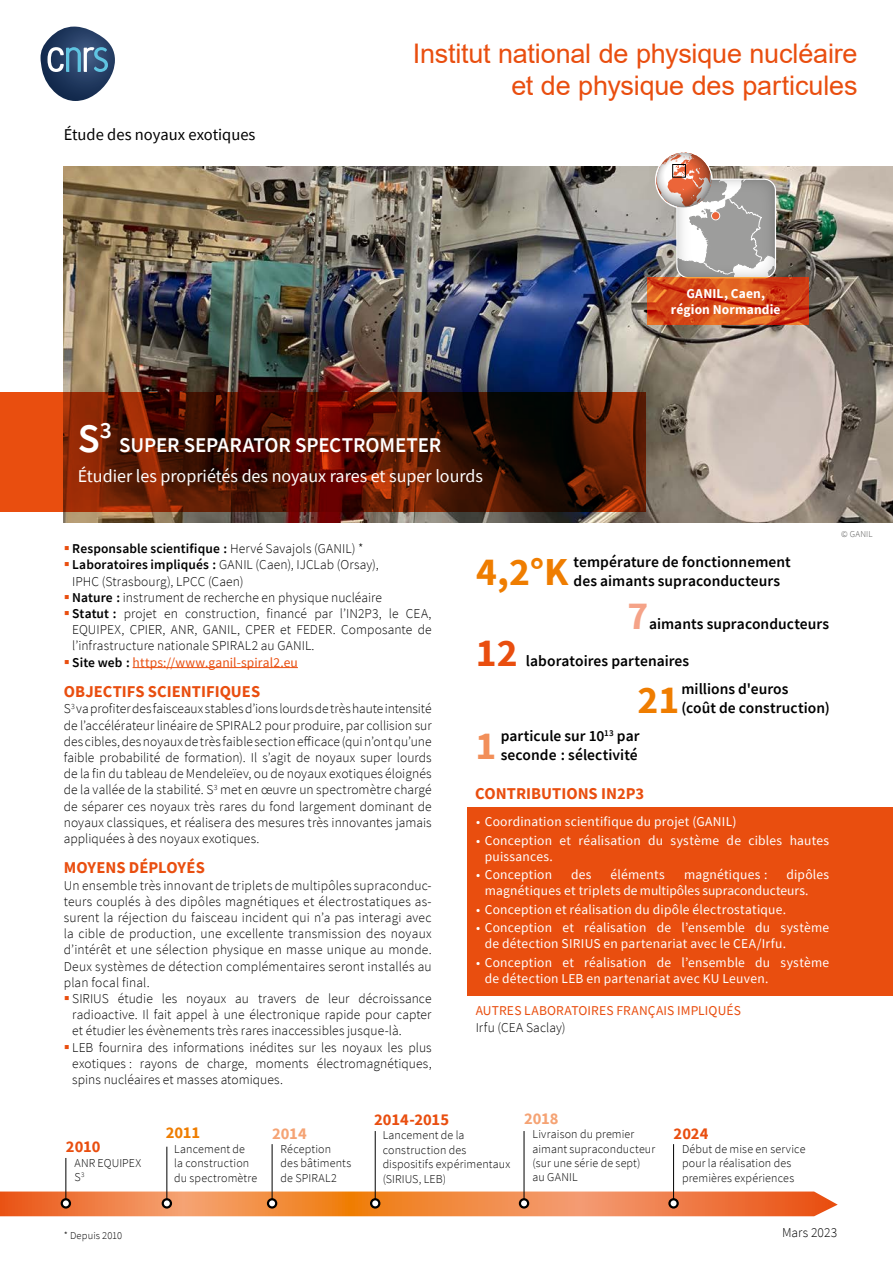
<style>
.page{position:relative;width:893px;height:1263px;background:#fff}
.page>*{position:absolute;margin:0;border:0;box-sizing:border-box;transform-origin:0 0}
.titre-sigle{font:600 40.5px "Source Sans Pro";color:#fff}
.t1{font:700 39.6px "Source Sans Pro";color:#ef7d00}
.t2{font:700 39.6px "Source Sans Pro";color:#e94e0f}
.t3{font:700 39.6px "Source Sans Pro";color:#f5a388}
.t4{font:700 39.6px "Source Sans Pro";color:#f28f59}
.t5{font:27px/32.4px "Arial";letter-spacing:-.01em;color:#e94e0f;text-align:right}
.titre-sigle-2{font:600 21px "Source Sans Pro";letter-spacing:-.005em;color:#fff}
.t6{font:18px "Source Sans Pro";color:#fff}
.Titre_rubrique_orang{font:700 16.5px "Source Sans Pro";color:#e94e0f}
.Titre_rubrique_orang-2{font:16.5px "Source Sans Pro";color:#000}
.Titre_rubrique_orang-3{font:700 16.5px "Source Sans Pro";color:#f5a374}
.Titre_rubrique_orang-4{font:700 16.5px "Source Sans Pro";color:#ef7d00}
.chiffres_clés{font:600 15.6px "Source Sans Pro";color:#000}
.courant{font:300 13.5px/16.2px "Source Sans Pro";letter-spacing:.005em;color:#000;text-align:justify}
.t7{font:13.5px/16.2px "Source Sans Pro";letter-spacing:.015em;color:#fff}
.liste_à_puce_orange{font:300 13.5px/16.2px "Source Sans Pro";letter-spacing:.015em;color:#000;text-align:justify}
.Titre_rubrique_orang-5{font:13.5px "Source Sans Pro";letter-spacing:.01em;color:#e94e0f}
.t8{font:600 13.5px "Source Sans Pro";letter-spacing:.01em;color:#000}
.Titre_rubrique_orang-6{font:700 13.5px/16.2px "Source Sans Pro";letter-spacing:.01em;color:#fff;text-align:center}
.chiffres_clés-2{font:300 13.5px "Source Sans Pro";letter-spacing:.005em;color:#000}
.chronologie{font:300 12px/14.4px "Source Sans Pro";letter-spacing:.01em;color:#000}
.chiffres_clés-3{font:300 10.5px "Source Sans Pro";letter-spacing:.01em;color:#000}
.courant-2{font:300 9px "Source Sans Pro";letter-spacing:.02em;color:#575756}
.s1{font-weight:300}
.s2{font-weight:600}
.s3{font-weight:600;color:#000}
</style>
<div class="page">
<img style="left:64px;top:167px;width:829px;height:356px">
<svg style="left:41px;top:27px;width:74px;height:74px"></svg>
<svg style="left:656px;top:153px;width:119px;height:124px"></svg>
<svg style="left:656px;top:152px;width:55px;height:55px;background:#d49682"></svg>
<div style="left:672px;top:164px;width:14px;height:14px;border:1px solid #000"></div>
<svg style="left:0;top:392px;width:645px;height:119px;background:#611a04"></svg>
<svg style="left:647px;top:277px;width:161px;height:47px;background:#d54a19"></svg>
<hr style="left:166px;top:1147px;width:1px;height:57px;background:#000">
<hr style="left:65px;top:1158px;width:1px;height:46px;background:#000">
<hr style="left:272px;top:1144px;width:1px;height:60px;background:#000">
<hr style="left:375px;top:1131px;width:1px;height:73px;background:#000">
<hr style="left:524px;top:1131px;width:1px;height:73px;background:#000">
<hr style="left:673px;top:1144px;width:1px;height:60px;background:#000">
<svg style="left:0;top:1191px;width:838px;height:25px;background:#ec8548"></svg>
<div style="left:468px;top:808px;width:425px;height:188px;background:#e94e0f"></div>
<hr style="left:133px;top:667px;width:165px;height:1px;background:#e94e0f">
<p class="Titre_rubrique_orang-2" style="left:64px;top:124px;width:193px">Étude des noyaux exotiques</p>
<h3 class="t5" style="left:413px;top:37px;width:446px">Institut national de physique nucléaire et de physique des particules</h3>
<p class="Titre_rubrique_orang-6" style="left:671px;top:285px;width:111px">GANIL, Caen, région Normandie</p>
<p class="titre-sigle" style="left:78px;top:412px;width:36px">S<sup>3</sup></p>
<p class="titre-sigle-2" style="left:119px;top:431px;width:323px">SUPER SEPARATOR SPECTROMETER</p>
<p class="t6" style="left:78px;top:465px;width:407px">Étudier les propriétés des noyaux rares et super lourds</p>
<p class="t8" style="left:72px;top:540px;width:293px">Responsable scientifique : <span class="s1">Hervé Savajols (GANIL) *</span></p>
<p class="courant" style="left:72px;top:557px;width:308px"><span class="s2">Laboratoires impliqués :</span> GANIL (Caen), IJCLab (Orsay),<br>IPHC (Strasbourg), LPCC (Caen)</p>
<p class="courant" style="left:72px;top:589px;width:311px"><span class="s2">Nature :</span> instrument de recherche en physique nucléaire</p>
<p class="courant" style="left:72px;top:605px;width:361px"><span class="s2">Statut :</span> projet en construction, financé par l’IN2P3, le CEA, EQUIPEX, CPIER, ANR, GANIL, CPER et FEDER. Composante de l’infrastructure nationale SPIRAL2 au GANIL.</p>
<p class="Titre_rubrique_orang-5" style="left:72px;top:653px;width:227px"><span class="s3">Site web :</span> https://www.ganil-spiral2.eu</p>
<p class="Titre_rubrique_orang" style="left:64px;top:680px;width:198px">OBJECTIFS SCIENTIFIQUES</p>
<p class="courant" style="left:64px;top:701px;width:369px">S<sup>3</sup> va profiter des faisceaux stables d’ions lourds de très haute intensité de l’accélérateur linéaire de SPIRAL2 pour produire, par collision sur des cibles, des noyaux de très faible section efficace (qui n’ont qu’une faible probabilité de formation). Il s’agit de noyaux super lourds de la fin du tableau de Mendeleïev, ou de noyaux exotiques éloignés de la vallée de la stabilité. S<sup>3</sup> met en œuvre un spectromètre chargé de séparer ces noyaux très rares du fond largement dominant de noyaux classiques, et réalisera des mesures très innovantes jamais appliquées à des noyaux exotiques.</p>
<p class="Titre_rubrique_orang" style="left:64px;top:857px;width:143px">MOYENS DÉPLOYÉS</p>
<p class="liste_à_puce_orange" style="left:64px;top:877px;width:369px">Un ensemble très innovant de triplets de multipôles supraconduc&shy;teurs couplés à des dipôles magnétiques et électrostatiques as&shy;surent la réjection du faisceau incident qui n’a pas interagi avec la cible de production, une excellente transmission des noyaux d’intérêt et une sélection physique en masse unique au monde.<br>Deux systèmes de détection complémentaires seront installés au plan focal final.</p>
<p class="courant" style="left:72px;top:990px;width:361px">SIRIUS étudie les noyaux au travers de leur décroissance radioactive. Il fait appel à une électronique rapide pour capter et étudier les évènements très rares inaccessibles jusque-là.</p>
<p class="courant" style="left:72px;top:1039px;width:361px">LEB fournira des informations inédites sur les noyaux les plus exotiques : rayons de charge, moments électromagnétiques, spins nucléaires et masses atomiques.</p>
<p class="chiffres_clés" style="left:574px;top:552px;width:219px">température de fonctionnement</p>
<p class="t1" style="left:476px;top:545px;width:94px">4,2°K</p>
<p class="chiffres_clés" style="left:574px;top:570px;width:208px">des aimants supraconducteurs</p>
<p class="t3" style="left:627px;top:589px;width:22px">7</p>
<p class="chiffres_clés" style="left:649px;top:613px;width:182px">aimants supraconducteurs</p>
<p class="t2" style="left:476px;top:626px;width:43px">12</p>
<p class="chiffres_clés" style="left:526px;top:650px;width:165px">laboratoires partenaires</p>
<p class="chiffres_clés" style="left:681px;top:679px;width:108px">millions d'euros</p>
<p class="t1" style="left:638px;top:673px;width:43px">21</p>
<p class="chiffres_clés" style="left:681px;top:698px;width:150px">(coût de construction)</p>
<p class="chiffres_clés" style="left:501px;top:725px;width:140px">particule sur 10<sup>13</sup> par</p>
<p class="t4" style="left:476px;top:719px;width:22px">1</p>
<p class="chiffres_clés" style="left:501px;top:744px;width:139px">seconde : sélectivité</p>
<p class="Titre_rubrique_orang" style="left:475px;top:782px;width:171px">CONTRIBUTIONS IN2P3</p>
<p class="t7" style="left:476px;top:814px;width:262px">• Coordination scientifique du projet (GANIL)</p>
<p class="t7" style="left:485px;top:832px;width:346px;text-indent:-9px">• Conception et réalisation du système de cibles hautes puissances.</p>
<p class="t7" style="left:476px;top:866px;width:77px">• Conception</p>
<p class="t7" style="left:571px;top:866px;width:22px">des</p>
<p class="t7" style="left:611px;top:866px;width:56px">éléments</p>
<p class="t7" style="left:684px;top:866px;width:85px">magnétiques :</p>
<p class="t7" style="left:485px;top:866px;width:346px;text-indent:302px">dipôles magnétiques et triplets de multipôles supraconducteurs.</p>
<p class="t7" style="left:476px;top:901px;width:311px">• Conception et réalisation du dipôle électrostatique.</p>
<p class="t7" style="left:485px;top:919px;width:346px;text-indent:-9px">• Conception et réalisation de l’ensemble du système de détection SIRIUS en partenariat avec le CEA/Irfu.</p>
<p class="t7" style="left:485px;top:954px;width:346px;text-indent:-9px">• Conception et réalisation de l’ensemble du système de détection LEB en partenariat avec KU Leuven.</p>
<p class="Titre_rubrique_orang-5" style="left:476px;top:1002px;width:267px">AUTRES LABORATOIRES FRANÇAIS IMPLIQUÉS</p>
<p class="courant" style="left:476px;top:1019px;width:91px">Irfu (CEA Saclay)</p>
<p class="Titre_rubrique_orang" style="left:66px;top:1136px;width:36px">2010</p>
<p class="chronologie" style="left:74px;top:1156px;width:68px">ANR EQUIPEX<br>S<sup>3</sup></p>
<p class="Titre_rubrique_orang-4" style="left:166px;top:1122px;width:36px">2011</p>
<p class="chronologie" style="left:174px;top:1141px;width:84px">Lancement de<br>la construction du spectromètre</p>
<p class="Titre_rubrique_orang-3" style="left:272px;top:1122px;width:36px">2014</p>
<p class="chronologie" style="left:281px;top:1142px;width:72px">Réception des bâtiments de SPIRAL2</p>
<p class="Titre_rubrique_orang" style="left:374px;top:1108px;width:77px">2014-2015</p>
<p class="chronologie" style="left:383px;top:1128px;width:129px">Lancement de la construction des dispositifs expérimentaux (SIRIUS, LEB)</p>
<p class="Titre_rubrique_orang-3" style="left:524px;top:1107px;width:36px">2018</p>
<p class="chronologie" style="left:532px;top:1127px;width:124px">Livraison du premier aimant supraconducteur (sur une série de sept) au GANIL</p>
<p class="Titre_rubrique_orang" style="left:674px;top:1122px;width:36px">2024</p>
<p class="chronologie" style="left:682px;top:1142px;width:125px">Début de mise en service pour la réalisation des premières expériences</p>
<p class="courant-2" style="left:841px;top:528px;width:33px">© GANIL</p>
<p class="chiffres_clés-3" style="left:64px;top:1229px;width:60px">* Depuis 2010</p>
<p class="chiffres_clés-2" style="left:782px;top:1224px;width:57px">Mars 2023</p>
</div>
